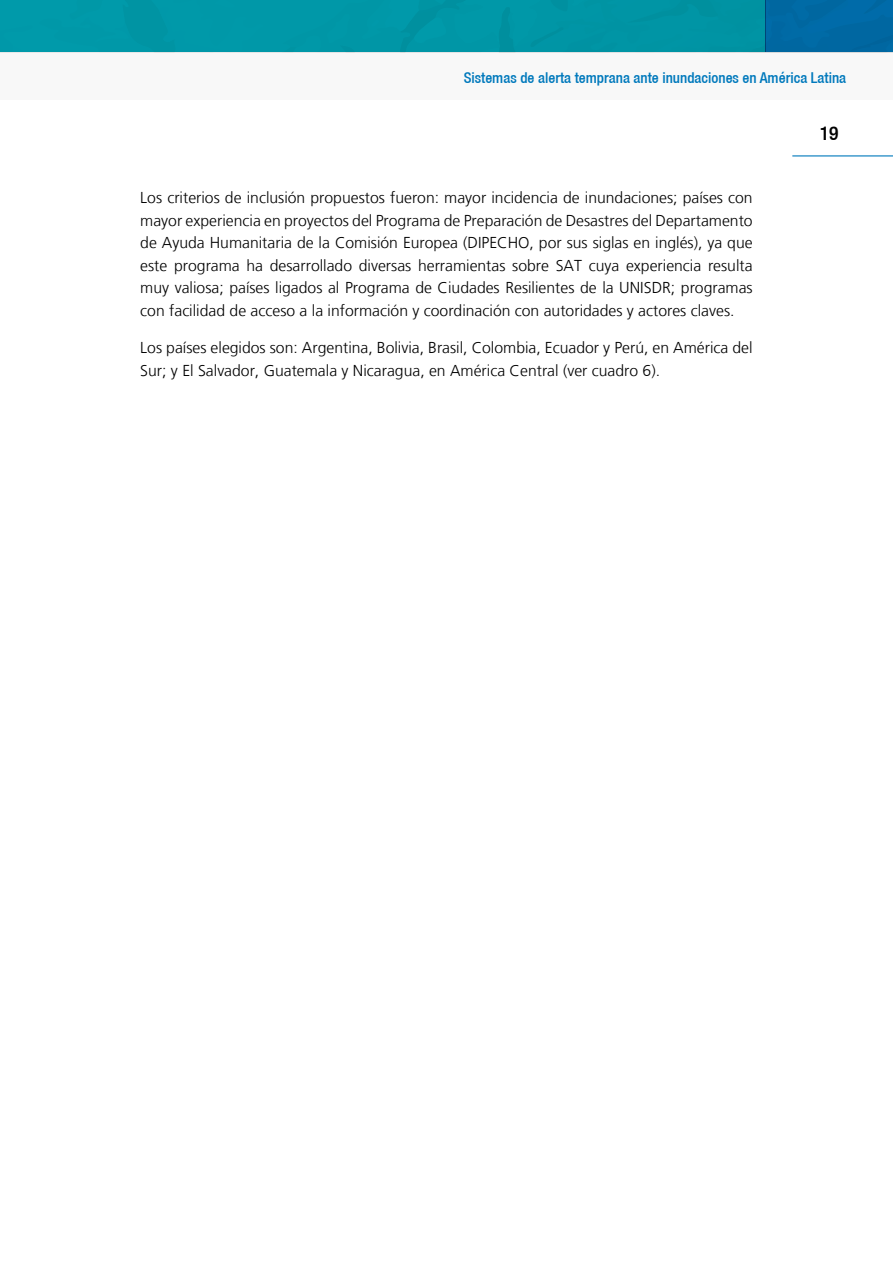
<style>
.page{position:relative;width:893px;height:1263px;background:#fff}
.page>*{position:absolute;margin:0;border:0;box-sizing:border-box;transform-origin:0 0}
.t1{font:500 condensed 19.5px "Helvetica 67";color:#000}
.t2{font:300 15.75px/22.5px "Frutiger LT";color:#000;text-align:justify}
.t3{font:500 condensed 15px "Helvetica 67";color:#0079bc}
</style>
<div class="page">
<div style="left:0;top:52px;width:893px;height:48px;background:#f8f8f8"></div>
<hr style="left:792px;top:155px;width:101px;height:1px;background:#0079bc">
<div style="left:0;top:0;width:765px;height:52px;background:#0096a6"></div>
<div style="left:765px;top:0;width:128px;height:52px;background:#0067a1"></div>
<p class="t3" style="left:464px;top:68px;width:384px">Sistemas de alerta temprana ante inundaciones en América Latina</p>
<p class="t2" style="left:140px;top:187px;width:614px">Los criterios de inclusión propuestos fueron: mayor incidencia de inundaciones; países con mayor experiencia en proyectos del Programa de Preparación de Desastres del Departamento de Ayuda Humanitaria de la Comisión Europea (DIPECHO, por sus siglas en inglés), ya que este programa ha desarrollado diversas herramientas sobre SAT cuya experiencia resulta muy valiosa; países ligados al Programa de Ciudades Resilientes de la UNISDR; programas con facilidad de acceso a la información y coordinación con autoridades y actores claves.</p>
<p class="t2" style="left:140px;top:337px;width:614px">Los países elegidos son: Argentina, Bolivia, Brasil, Colombia, Ecuador y Perú, en América del<br>Sur; y El Salvador, Guatemala y Nicaragua, en América Central (ver cuadro 6).</p>
<p class="t1" style="left:820px;top:121px;width:20px">19</p>
</div>
